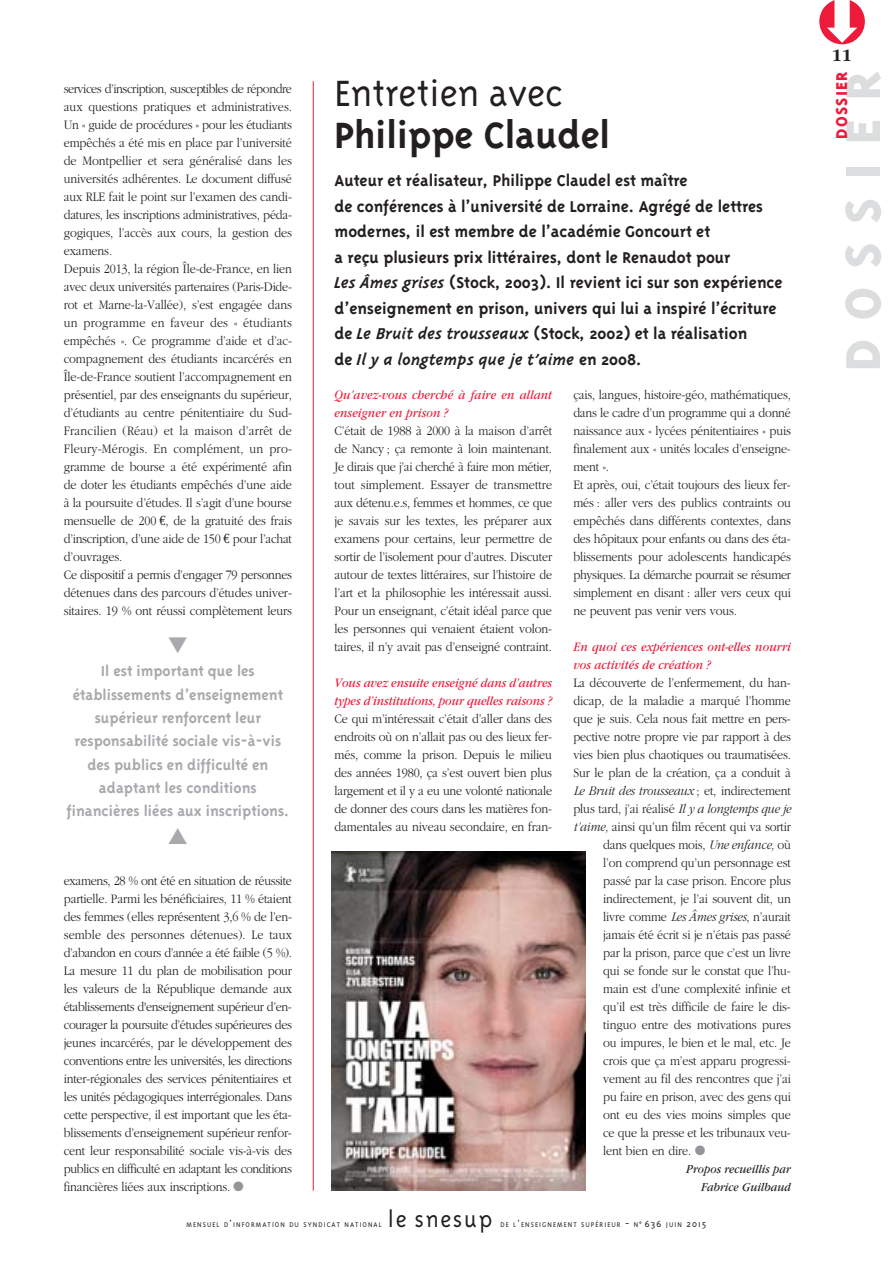
<style>
.page{position:relative;width:893px;height:1263px;background:#fff}
.page>*{position:absolute;margin:0;border:0;box-sizing:border-box;transform-origin:0 0}
.t1{font:800 56.25px "Triplex";letter-spacing:.335em;color:#dcddde}
.t2{font:700 42px/42px "Triplex";color:#231f20}
.t3{font:300 25.5px "Triplex";letter-spacing:.07em;color:#231f20}
.t4{font:700 18px/25.5px "Triplex";color:#231f20}
.t5{font:800 18px "Triplex";letter-spacing:.065em;color:#ed1a3a}
.t6{font:700 18px "Garamond";color:#231f20}
.t7{font:700 16.5px/23.2px "Triplex";color:#a7a9ac;text-align:center}
.t8{font:300 13.5px/18px "Garamond";letter-spacing:-.01em;color:#231f20;scale:.9 1}
.t9{font:italic 13.5px "Garamond";letter-spacing:.005em;color:#ed1a3a;scale:.9 1}
.t10{font:italic 300 13.5px "Garamond";letter-spacing:-.01em;color:#231f20;scale:.9 1}
.t11{font:italic 12.75px/18px "Garamond";letter-spacing:.005em;color:#231f20;text-align:right;scale:.9 1}
.t12{font:300 7.8px "Triplex";letter-spacing:.135em;color:#231f20}
.s1{font-family:"Euro Serif";font-weight:400}
.s2{color:#939598}
.s3{font-weight:300}
.s4{font-style:italic}
.s5{font-weight:400;font-style:italic;color:#ed1a3a}
.s6{font-style:normal}
.s7{font-size:10.5px}
</style>
<div class="page">
<hr style="left:313px;top:81px;width:1px;height:1110px;background:#ed1a3a">
<img style="left:332px;top:851px;width:253px;height:340px">
<p class="t8" style="left:64px;top:80px;width:255px">services d’inscription, susceptibles de répondre aux questions pratiques et administratives.<br>Un « guide de procédures » pour les étudiants empêchés a été mis en place par l’université de Montpellier et sera généralisé dans les universités adhérentes. Le document diffusé aux RLE fait le point sur l’examen des candi&shy;datures, les inscriptions administratives, péda&shy;gogiques, l’accès aux cours, la gestion des examens.<br>Depuis 2013, la région Île-de-France, en lien avec deux universités partenaires (Paris-Dide&shy;rot et Marne-la-Vallée), s’est engagée dans un programme en faveur des « étudiants empêchés ». Ce programme d’aide et d’ac&shy;compagnement des étudiants incarcérés en Île-de-France soutient l’accompagnement en présentiel, par des enseignants du supérieur, d’étudiants au centre pénitentiaire du Sud-Francilien (Réau) et la maison d’arrêt de Fleury-Mérogis. En complément, un pro&shy;gramme de bourse a été expérimenté afin de doter les étudiants empêchés d’une aide à la poursuite d’études. Il s’agit d’une bourse mensuelle de 200 <span class="s1">€</span>, de la gratuité des frais d’inscription, d’une aide de 150 <span class="s1">€</span> pour l’achat d’ouvrages.<br>Ce dispositif a permis d’engager 79 personnes détenues dans des parcours d’études univer&shy;sitaires. 19 % ont réussi complètement leurs</p>
<p class="t7" style="left:67px;top:661px;width:224px">Il est important que les établissements d’enseignement supérieur renforcent leur responsabilité sociale vis-à-vis des publics en difficulté en adaptant les conditions financières liées aux inscriptions.</p>
<p class="t8" style="left:64px;top:872px;width:255px;text-align:justify">examens, 28 % ont été en situation de réussite partielle. Parmi les bénéficiaires, 11 % étaient des femmes (elles représentent 3,6 % de l’en&shy;semble des personnes détenues). Le taux d’abandon en cours d’année a été faible (5 %).<br>La mesure 11 du plan de mobilisation pour les valeurs de la République demande aux établissements d'enseignement supérieur d’en&shy;courager la poursuite d’études supérieures des jeunes incarcérés, par le développement des conventions entre les universités, les directions inter-régionales des services pénitentiaires et les unités pédagogiques interrégionales. Dans cette perspective, il est important que les éta&shy;blissements d’enseignement supérieur renfor&shy;cent leur responsabilité sociale vis-à-vis des publics en difficulté en adaptant les conditions financières liées aux inscriptions. <span class="s2">●</span></p>
<p class="t2" style="left:334px;top:75px;width:277px"><span class="s3">Entretien avec<br></span>Philippe Claudel</p>
<p class="t4" style="left:334px;top:170px;width:450px">Auteur et réalisateur, Philippe Claudel est maître<br>de conférences à l’université de Lorraine. Agrégé de lettres modernes, il est membre de l’académie Goncourt et<br>a reçu plusieurs prix littéraires, dont le Renaudot pour<br><span class="s4">Les Âmes grises</span> (Stock, 2003). Il revient ici sur son expérience d’enseignement en prison, univers qui lui a inspiré l’écriture de <span class="s4">Le Bruit des trousseaux</span> (Stock, 2002) et la réalisation<br>de <span class="s4">Il y a longtemps que je t’aime</span> en 2008.</p>
<p class="t8" style="left:335px;top:386px;width:243px"><span class="s5">Qu’avez-vous cherché à faire en allant enseigner en prison ?<br></span>C’était de 1988 à 2000 à la maison d’arrêt de Nancy ; ça remonte à loin maintenant.<br>Je dirais que j’ai cherché à faire mon métier, tout simplement. Essayer de transmettre aux détenu.e.s, femmes et hommes, ce que je savais sur les textes, les préparer aux examens pour certains, leur permettre de sortir de l’isolement pour d’autres. Discuter autour de textes littéraires, sur l’histoire de l’art et la philosophie les intéressait aussi.<br>Pour un enseignant, c’était idéal parce que les personnes qui venaient étaient volon&shy;taires, il n’y avait pas d’enseigné contraint.</p>
<p class="t8" style="left:335px;top:674px;width:243px;text-align:justify"><span class="s5">Vous avez ensuite enseigné dans d’autres types d’institutions, pour quelles raisons ?<br></span>Ce qui m’intéressait c’était d’aller dans des endroits où on n’allait pas ou des lieux fer&shy;més, comme la prison. Depuis le milieu des années 1980, ça s’est ouvert bien plus largement et il y a eu une volonté nationale de donner des cours dans les matières fon&shy;damentales au niveau secondaire, en fran-</p>
<p class="t8" style="left:573px;top:386px;width:243px">çais, langues, histoire-géo, mathématiques, dans le cadre d’un programme qui a donné naissance aux « lycées pénitentiaires » puis finalement aux « unités locales d’enseigne&shy;ment ».<br>Et après, oui, c’était toujours des lieux fer&shy;més : aller vers des publics contraints ou empêchés dans différents contextes, dans des hôpitaux pour enfants ou dans des éta&shy;blissements pour adolescents handicapés physiques. La démarche pourrait se résumer simplement en disant : aller vers ceux qui ne peuvent pas venir vers vous.</p>
<p class="t9" style="left:573px;top:642px;width:243px">En quoi ces expériences ont-elles nourri</p>
<p class="t9" style="left:573px;top:660px;width:154px">vos activités de création ?</p>
<p class="t8" style="left:573px;top:674px;width:243px">La découverte de l’enfermement, du han-</p>
<p class="t8" style="left:573px;top:692px;width:243px">dicap, de la maladie a marqué l’homme</p>
<p class="t8" style="left:573px;top:710px;width:243px">que je suis. Cela nous fait mettre en pers-</p>
<p class="t8" style="left:573px;top:728px;width:243px">pective notre propre vie par rapport à des</p>
<p class="t8" style="left:573px;top:746px;width:243px">vies bien plus chaotiques ou traumatisées.</p>
<p class="t8" style="left:573px;top:764px;width:243px">Sur le plan de la création, ça a conduit à</p>
<p class="t10" style="left:573px;top:785px;width:243px">Le Bruit des trousseaux <span class="s6">; et, indirectement</span></p>
<p class="t8" style="left:573px;top:800px;width:243px">plus tard, j’ai réalisé <span class="s4">Il y a longtemps que je</span></p>
<p class="t8" style="left:573px;top:818px;width:243px"><span class="s4">t’aime,</span> ainsi qu’un film récent qui va sortir</p>
<p class="t8" style="left:603px;top:836px;width:210px">dans quelques mois, <span class="s4">Une enfance,</span> où</p>
<p class="t8" style="left:603px;top:854px;width:210px">l’on comprend qu’un personnage est</p>
<p class="t8" style="left:603px;top:872px;width:210px">passé par la case prison. Encore plus</p>
<p class="t8" style="left:603px;top:890px;width:210px">indirectement, je l’ai souvent dit, un</p>
<p class="t8" style="left:603px;top:908px;width:210px">livre comme <span class="s4">Les Âmes grises</span>, n’aurait</p>
<p class="t8" style="left:603px;top:926px;width:210px">jamais été écrit si je n’étais pas passé</p>
<p class="t8" style="left:603px;top:944px;width:210px">par la prison, parce que c’est un livre</p>
<p class="t8" style="left:603px;top:962px;width:210px">qui se fonde sur le constat que l’hu-</p>
<p class="t8" style="left:603px;top:980px;width:210px">main est d’une complexité infinie et</p>
<p class="t8" style="left:603px;top:998px;width:210px">qu’il est très difficile de faire le dis-</p>
<p class="t8" style="left:603px;top:1016px;width:210px">tinguo entre des motivations pures</p>
<p class="t8" style="left:603px;top:1034px;width:210px">ou impures, le bien et le mal, etc. Je</p>
<p class="t8" style="left:603px;top:1052px;width:210px">crois que ça m’est apparu progressi-</p>
<p class="t8" style="left:603px;top:1070px;width:210px">vement au fil des rencontres que j’ai</p>
<p class="t8" style="left:603px;top:1088px;width:210px">pu faire en prison, avec des gens qui</p>
<p class="t8" style="left:603px;top:1106px;width:210px">ont eu des vies moins simples que</p>
<p class="t8" style="left:603px;top:1124px;width:210px">ce que la presse et les tribunaux veu-</p>
<p class="t8" style="left:603px;top:1142px;width:115px">lent bien en dire. <span class="s2">●</span></p>
<p class="t11" style="left:686px;top:1161px;width:118px">Propos recueillis par<br>Fabrice Guilbaud</p>
<p class="t12" style="left:187px;top:1221px;width:197px">MENSUEL D<span class="s7">’</span>INFORMATION DU SYNDICAT NATIONAL</p>
<p class="t3" style="left:388px;top:1209px;width:106px">le snesup</p>
<p class="t12" style="left:501px;top:1221px;width:207px">DE L<span class="s7">’</span>ENSEIGNEMENT SUPÉRIEUR <span class="s7">-</span> N<span class="s7">˚ 636</span> JUIN <span class="s7">2015</span></p>
<p class="t6" style="left:832px;top:48px;width:22px">11</p>
<p class="t1" style="left:841px;top:371px;width:302px;rotate:-90deg">DOSSIER</p>
<p class="t5" style="left:835px;top:139px;width:69px;rotate:-90deg">DOSSIER</p>
</div>
